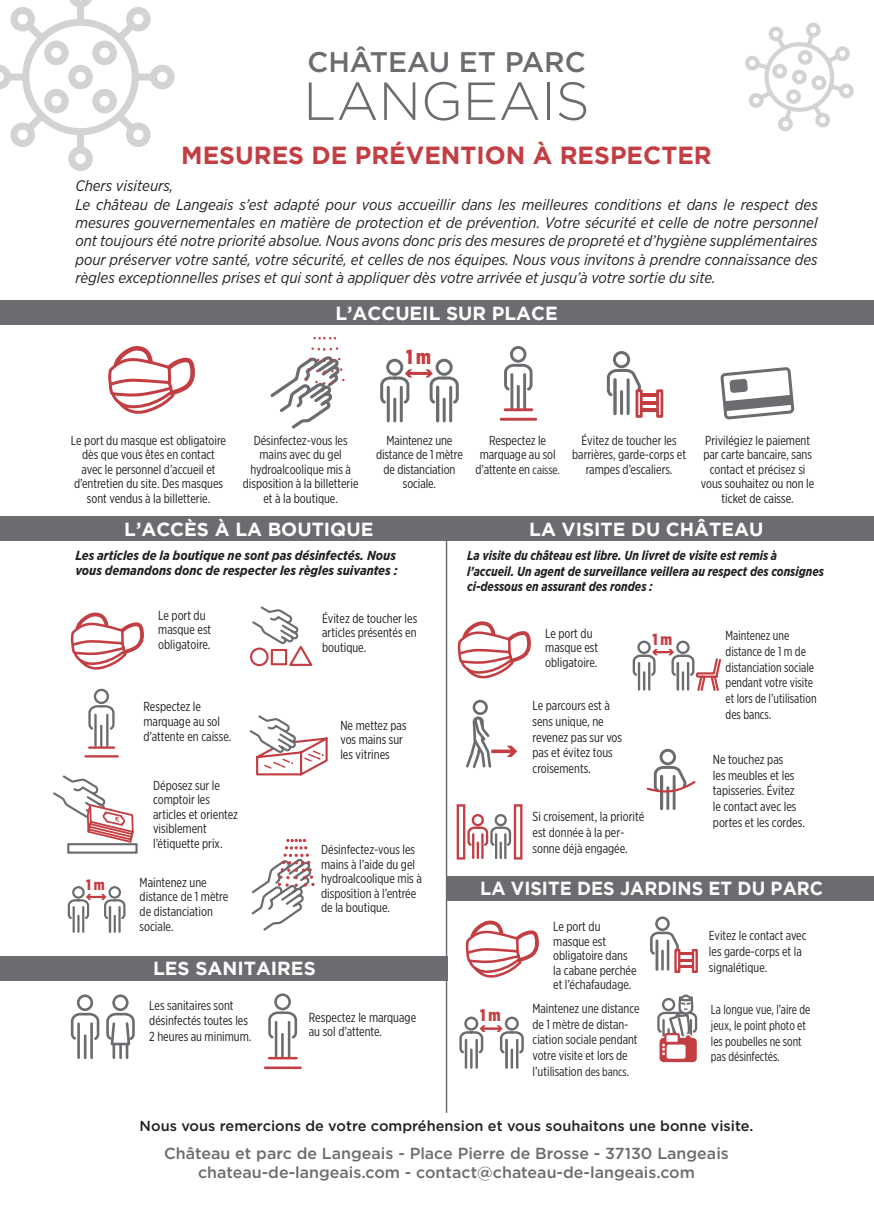
<style>
.page{position:relative;width:874px;height:1214px;background:#fff}
.page>*{position:absolute;margin:0;border:0;box-sizing:border-box;transform-origin:0 0}
.t1{font:300 53.4px "Gotham";color:#6a6c6f}
.t2{font:500 28.4px "Gotham";color:#6a6c6f}
.t3{font:700 24.8px "Gotham";color:#c33e43}
.t4{font:900 20.4px "Gotham X Narrow";color:#c33e43}
.t5{font:700 18.8px "Gotham";color:#fff}
.t6{font:700 18.8px "Gotham";color:#fff;scale:.95 1}
.t7{font:900 16.8px "Gotham X Narrow";color:#c33e43}
.t8{font:500 16px/19.2px "Gotham";color:#6a6c6f;text-align:center}
.t9{font:900 16px "Gotham X Narrow";color:#c33e43}
.t10{font:italic 15.2px/18.4px "Gotham Narrow";color:#231f20}
.t11{font:900 15px "Gotham X Narrow";color:#c33e43}
.t12{font:500 14.6px "Gotham";color:#231f20}
.t13{font:13px/14.6px "Gotham X Narrow";color:#231f20}
.t14{font:italic 700 13px/15.6px "Gotham Narrow";color:#231f20;scale:.93 1}
.t15{font:italic 700 13px/15.6px "Gotham Narrow";color:#231f20}
.t16{font:13px/15.6px "Gotham X Narrow";color:#231f20;scale:.95 1}
.t17{font:13px/15.6px "Gotham X Narrow";color:#231f20;scale:.94 1}
.s1{font-size:12px}
</style>
<div class="page">
<div style="left:0;top:300px;width:873px;height:25px;background:#6a6c6f"></div>
<div style="left:0;top:516px;width:873px;height:25px;background:#6a6c6f"></div>
<div style="left:447px;top:875px;width:426px;height:25px;background:#6a6c6f"></div>
<div style="left:0;top:955px;width:447px;height:25px;background:#6a6c6f"></div>
<div style="left:612px;top:351px;width:17px;height:17px;border:3px solid #6a6c6f;border-radius:50%"></div>
<svg style="left:606px;top:367px;width:37px;height:49px"></svg>
<div style="left:655px;top:389px;width:8px;height:29px;border:3px solid #c33e43"></div>
<div style="left:635px;top:389px;width:7px;height:29px;border:3px solid #c33e43"></div>
<hr style="left:641px;top:393px;width:16px;height:4px;background:#c33e43">
<hr style="left:641px;top:401px;width:16px;height:3px;background:#c33e43">
<hr style="left:641px;top:408px;width:16px;height:4px;background:#c33e43">
<div style="left:654px;top:916px;width:15px;height:14px;border:3px solid #6a6c6f;border-radius:50%"></div>
<div style="left:691px;top:948px;width:6px;height:24px;border:2px solid #c33e43"></div>
<div style="left:674px;top:948px;width:6px;height:24px;border:2px solid #c33e43"></div>
<svg style="left:650px;top:930px;width:42px;height:41px"></svg>
<svg style="left:313px;top:338px;width:23px;height:1px"></svg>
<svg style="left:270px;top:347px;width:75px;height:82px"></svg>
<div style="left:509px;top:346px;width:17px;height:16px;border:3px solid #6a6c6f;border-radius:50%"></div>
<svg style="left:503px;top:362px;width:30px;height:49px"></svg>
<hr style="left:505px;top:408px;width:26px;height:3px;background:#c33e43">
<hr style="left:501px;top:418px;width:34px;height:2px;background:#c33e43">
<div style="left:274px;top:993px;width:17px;height:17px;border:3px solid #6a6c6f;border-radius:50%"></div>
<svg style="left:268px;top:1010px;width:30px;height:48px"></svg>
<hr style="left:269px;top:1056px;width:27px;height:3px;background:#c33e43">
<hr style="left:265px;top:1066px;width:35px;height:2px;background:#c33e43">
<svg style="left:720px;top:367px;width:75px;height:53px"></svg>
<svg style="left:251px;top:838px;width:63px;height:93px"></svg>
<hr style="left:445px;top:537px;width:2px;height:575px;background:#6a6c6f">
<div style="left:67px;top:843px;width:71px;height:10px;border:2px solid #6a6c6f"></div>
<div style="left:77px;top:994px;width:16px;height:16px;border:3px solid #6a6c6f;border-radius:50%"></div>
<div style="left:112px;top:994px;width:16px;height:16px;border:3px solid #6a6c6f;border-radius:50%"></div>
<svg style="left:70px;top:1012px;width:65px;height:47px"></svg>
<svg style="left:0;top:0;width:195px;height:844px"></svg>
<svg style="left:745px;top:22px;width:109px;height:110px"></svg>
<svg style="left:250px;top:606px;width:63px;height:61px"></svg>
<div style="left:386px;top:359px;width:17px;height:17px;border:3px solid #6a6c6f;border-radius:50%"></div>
<div style="left:435px;top:359px;width:17px;height:17px;border:3px solid #6a6c6f;border-radius:50%"></div>
<hr style="left:407px;top:372px;width:23px;height:3px;background:#c33e43">
<svg style="left:380px;top:369px;width:32px;height:54px"></svg>
<svg style="left:425px;top:369px;width:34px;height:54px"></svg>
<div style="left:72px;top:886px;width:13px;height:12px;border:2px solid #6a6c6f;border-radius:50%"></div>
<div style="left:108px;top:886px;width:13px;height:12px;border:2px solid #6a6c6f;border-radius:50%"></div>
<svg style="left:67px;top:893px;width:59px;height:40px"></svg>
<div style="left:637px;top:640px;width:13px;height:14px;border:2px solid #6a6c6f;border-radius:50%"></div>
<div style="left:675px;top:640px;width:14px;height:14px;border:2px solid #6a6c6f;border-radius:50%"></div>
<svg style="left:632px;top:649px;width:89px;height:42px"></svg>
<svg style="left:455px;top:621px;width:86px;height:448px"></svg>
<svg style="left:249px;top:715px;width:79px;height:61px"></svg>
<div style="left:659px;top:748px;width:16px;height:17px;border:3px solid #6a6c6f;border-radius:50%"></div>
<svg style="left:646px;top:764px;width:50px;height:47px"></svg>
<svg style="left:657px;top:994px;width:41px;height:69px"></svg>
<h2 class="t2" style="left:307px;top:43px;width:279px">CHÂTEAU ET PARC</h2>
<h1 class="t1" style="left:303px;top:72px;width:288px">LANGEAIS</h1>
<h3 class="t3" style="left:181px;top:141px;width:532px">MESURES DE PRÉVENTION À RESPECTER</h3>
<p class="t10" style="left:75px;top:176px;width:743px">Chers visiteurs,<br>Le château de Langeais s’est adapté pour vous accueillir dans les meilleures conditions et dans le respect des mesures gouvernementales en matière de protection et de prévention. Votre sécurité et celle de notre personnel ont toujours été notre priorité absolue. Nous avons donc pris des mesures de propreté et d’hygiène supplémentaires pour préserver votre santé, votre sécurité, et celles de nos équipes. Nous vous invitons à prendre connaissance des règles exceptionnelles prises et qui sont à appliquer dès votre arrivée et jusqu’à votre sortie du site.</p>
<h3 class="t5" style="left:335px;top:302px;width:224px">L’ACCUEIL SUR PLACE</h3>
<h3 class="t4" style="left:406px;top:344px;width:26px">1 m</h3>
<p class="t13" style="left:572px;top:432px;width:115px;text-align:center">Évitez de toucher les barrières, garde-corps et rampes d’escaliers.</p>
<p class="t13" style="left:71px;top:432px;width:157px;text-align:center">Le port du masque est obligatoire dès que vous êtes en contact avec le personnel d’accueil et d’entretien du site. Des masques sont vendus à la billetterie.</p>
<p class="t13" style="left:243px;top:432px;width:117px;text-align:center">Désinfectez-vous les mains avec du gel hydroalcoolique mis à disposition à la billetterie et à la boutique.</p>
<p class="t13" style="left:475px;top:432px;width:86px;text-align:center">Respectez le marquage au sol d’attente en <span class="s1">caisse.</span></p>
<p class="t13" style="left:700px;top:432px;width:115px;text-align:center">Privilégiez le paiement par carte bancaire, sans contact et précisez si vous souhaitez ou non le ticket de caisse.</p>
<p class="t13" style="left:376px;top:432px;width:88px;text-align:center">Maintenez une distance de 1 mètre de distanciation sociale.</p>
<h3 class="t5" style="left:124px;top:518px;width:250px">L’ACCÈS À LA BOUTIQUE</h3>
<p class="t15" style="left:75px;top:547px;width:323px">Les articles de la boutique ne sont pas désinfectés. Nous vous demandons donc de respecter les règles suivantes :</p>
<p class="t11" style="left:86px;top:875px;width:20px">1 m</p>
<p class="t13" style="left:158px;top:607px;width:54px">Le port du masque est obligatoire.</p>
<p class="t13" style="left:143px;top:699px;width:89px">Respectez le marquage au sol d’attente en caisse.</p>
<p class="t13" style="left:153px;top:777px;width:86px">Déposez sur le comptoir les articles et orientez visiblement l’étiquette prix.</p>
<p class="t13" style="left:140px;top:874px;width:90px">Maintenez une distance de 1 mètre de distanciation sociale.</p>
<p class="t13" style="left:322px;top:610px;width:97px;text-align:justify">Évitez de toucher les articles présentés en boutique.</p>
<p class="t13" style="left:340px;top:717px;width:68px">Ne mettez pas vos mains sur les vitrines</p>
<p class="t13" style="left:321px;top:842px;width:102px">Désinfectez-vous les mains à l’aide du gel hydroalcoolique mis à disposition à l’entrée de la boutique.</p>
<h3 class="t5" style="left:153px;top:957px;width:164px">LES SANITAIRES</h3>
<p class="t13" style="left:149px;top:996px;width:104px;line-height:15.6px">Les sanitaires sont désinfectés toutes les<br>2 heures au minimum.</p>
<p class="t13" style="left:309px;top:1009px;width:109px">Respectez le marquage au sol d’attente.</p>
<h3 class="t5" style="left:529px;top:518px;width:235px">LA VISITE DU CHÂTEAU</h3>
<p class="t14" style="left:467px;top:547px;width:385px">La visite du château est libre. Un livret de visite est remis à l’accueil. Un agent de surveillance veillera au respect des consignes ci-dessous en assurant des rondes :</p>
<p class="t13" style="left:545px;top:625px;width:54px">Le port du masque est obligatoire.</p>
<p class="t9" style="left:652px;top:629px;width:21px">1 m</p>
<p class="t13" style="left:532px;top:697px;width:91px;line-height:15.6px">Le parcours est à sens unique, ne revenez pas sur vos pas et évitez tous croisements.</p>
<p class="t13" style="left:532px;top:808px;width:113px;line-height:15.6px">Si croisement, la priorité est donnée à la per&shy;sonne déjà engagée.</p>
<p class="t16" style="left:725px;top:627px;width:97px">Maintenez une distance de 1 m de distanciation sociale pendant votre visite et lors de l’utilisation des bancs.</p>
<p class="t13" style="left:712px;top:751px;width:93px;line-height:15.6px">Ne touchez pas<br>les meubles et les tapisseries. Évitez le contact avec les portes et les cordes.</p>
<h3 class="t6" style="left:480px;top:877px;width:362px">LA VISITE DES JARDINS ET DU PARC</h3>
<p class="t7" style="left:480px;top:1004px;width:22px">1 m</p>
<p class="t13" style="left:553px;top:919px;width:85px">Le port du masque est obligatoire dans la cabane perchée et l’échafaudage.</p>
<p class="t13" style="left:532px;top:1000px;width:108px;line-height:15.6px">Maintenez une distance de 1 mètre de distan&shy;ciation sociale pendant votre visite et lors de l’utilisation <span class="s1">des bancs.</span></p>
<p class="t13" style="left:708px;top:927px;width:99px;line-height:15.6px">Evitez le contact avec les garde-corps et la signalétique.</p>
<p class="t17" style="left:710px;top:1001px;width:107px">La longue vue, l’aire de jeux, le point photo et les poubelles ne sont pas désinfectés.</p>
<p class="t12" style="left:140px;top:1115px;width:615px">Nous vous remercions de votre compréhension et vous souhaitons une bonne visite.</p>
<p class="t8" style="left:164px;top:1143px;width:566px">Château et parc de Langeais - Place Pierre de Brosse - 37130 Langeais chateau-de-langeais.com - contact@chateau-de-langeais.com</p>
</div>
